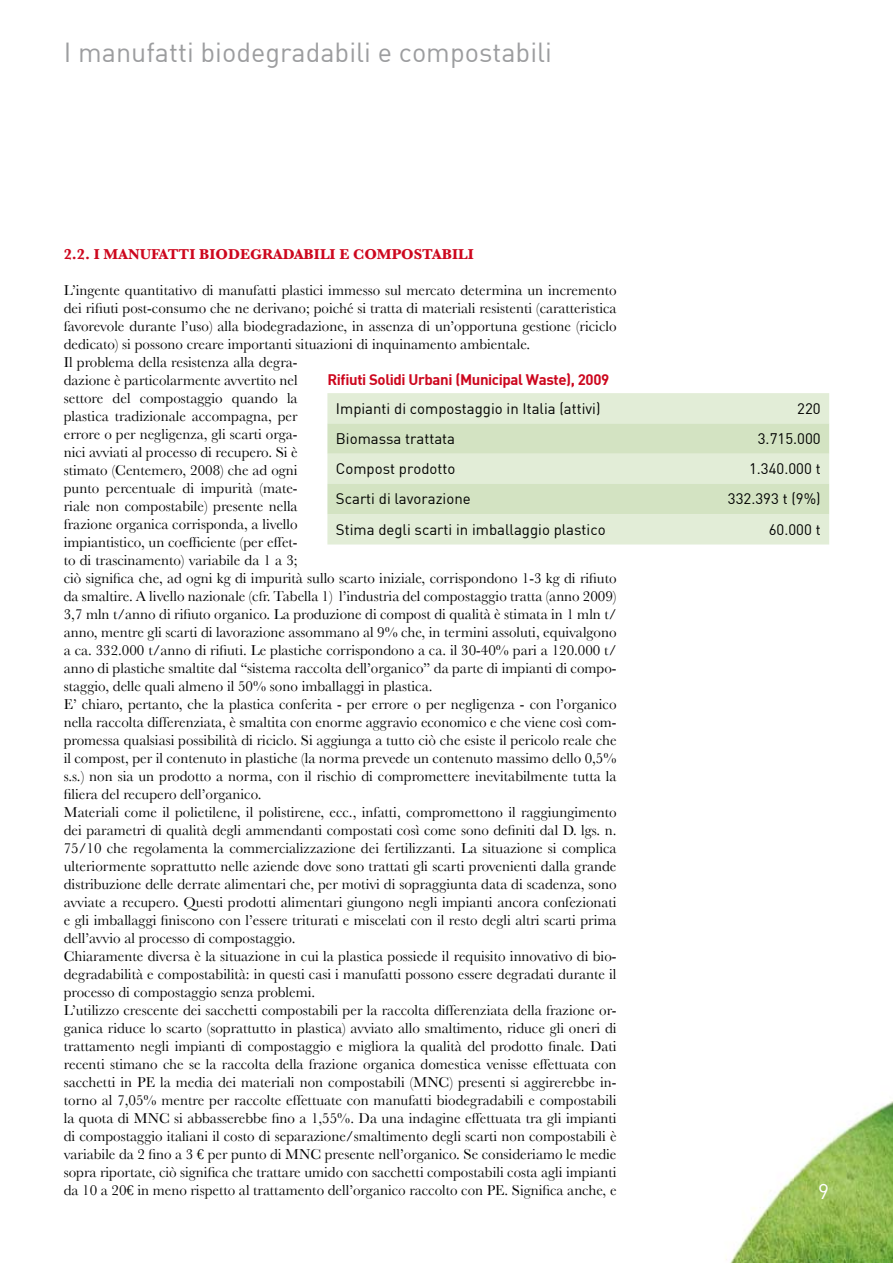
<style>
.page{position:relative;width:893px;height:1263px;background:#fff}
.page>*{position:absolute;margin:0;border:0;box-sizing:border-box;transform-origin:0 0}
.t1{font:27px "DIN";color:#9c9d9f}
.t2{font:21px "DIN";color:#fff}
.t3{font:15px/18px "Baskerville";color:#000;text-align:justify}
.t4{font:15px "DIN";color:#000}
.t5{font:700 15px "Baskerville";color:#cd071e}
.t6{font:15px "DIN Bold";letter-spacing:-.025em;color:#cd071e}
</style>
<div class="page">
<img style="left:726px;top:1101px;width:167px;height:162px">
<div style="left:327px;top:393px;width:502px;height:151px;background:#e2edd7"></div>
<svg style="left:327px;top:423px;width:502px;height:91px;background:#d8e6c9"></svg>
<h1 class="t1" style="left:64px;top:35px;width:490px">I manufatti biodegradabili e compostabili</h1>
<p class="t5" style="left:64px;top:245px;width:411px">2.2. I MANUFATTI BIODEGRADABILI E C OMPOSTABILI</p>
<p class="t3" style="left:64px;top:281px;width:554px">L’ingente quantitativo di manufatti plastici immesso sul mercato determina un incremento dei rifiuti post-consumo che ne derivano; poiché si tratta di materiali resistenti (caratteristica favorevole durante l’uso) alla biodegradazione, in assenza di un’opportuna gestione (riciclo dedicato) si possono creare importanti situazioni di inquinamento ambientale.</p>
<p class="t3" style="left:64px;top:353px;width:554px;text-align:left">Il problema della resistenza alla degra-<br>dazione è particolarmente avvertito nel<br>settore del compostaggio quando la<br>plastica tradizionale accompagna, per<br>errore o per negligenza, gli scarti orga-<br>nici avviati al processo di recupero. Si è<br>stimato (Centemero, 2008) che ad ogni<br>punto percentuale di impurità (mate-<br>riale non compostabile) presente nella<br>frazione organica corrisponda, a livello<br>impiantistico, un coefficiente (per effet-<br>to di trascinamento) variabile da 1 a 3;<br>ciò significa che, ad ogni kg di impurità sullo scarto iniziale, corrispondono 1-3 kg di rifiuto da smaltire. A livello nazionale (cfr. Tabella 1) l’industria del compostaggio tratta (anno 2009)<br>3,7 mln t/anno di rifiuto organico. La produzione di compost di qualità è stimata in 1 mln t/ anno, mentre gli scarti di lavorazione assommano al 9% che, in termini assoluti, equivalgono a ca. 332.000 t/anno di rifiuti. Le plastiche corrispondono a ca. il 30-40% pari a 120.000 t/ anno di plastiche smaltite dal “sistema raccolta dell’organico” da parte di impianti di compo&shy;staggio, delle quali almeno il 50% sono imballaggi in plastica.<br>E’ chiaro, pertanto, che la plastica conferita - per errore o per negligenza - con l’organico nella raccolta differenziata, è smaltita con enorme aggravio economico e che viene così com&shy;promessa qualsiasi possibilità di riciclo. Si aggiunga a tutto ciò che esiste il pericolo reale che il compost, per il contenuto in plastiche (la norma prevede un contenuto massimo dello 0,5% s.s.) non sia un prodotto a norma, con il rischio di compromettere inevitabilmente tutta la filiera del recupero dell’organico.<br>Materiali come il polietilene, il polistirene, ecc., infatti, compromettono il raggiungimento dei parametri di qualità degli ammendanti compostati così come sono definiti dal D. lgs. n.<br>75/10 che regolamenta la commercializzazione dei fertilizzanti. La situazione si complica ulteriormente soprattutto nelle aziende dove sono trattati gli scarti provenienti dalla grande distribuzione delle derrate alimentari che, per motivi di sopraggiunta data di scadenza, sono avviate a recupero. Questi prodotti alimentari giungono negli impianti ancora confezionati e gli imballaggi finiscono con l’essere triturati e miscelati con il resto degli altri scarti prima dell’avvio al processo di compostaggio.<br>Chiaramente diversa è la situazione in cui la plastica possiede il requisito innovativo di bio&shy;degradabilità e compostabilità: in questi casi i manufatti possono essere degradati durante il processo di compostaggio senza problemi.<br>L’utilizzo crescente dei sacchetti compostabili per la raccolta differenziata della frazione or&shy;ganica riduce lo scarto (soprattutto in plastica) avviato allo smaltimento, riduce gli oneri di trattamento negli impianti di compostaggio e migliora la qualità del prodotto finale. Dati recenti stimano che se la raccolta della frazione organica domestica venisse effettuata con sacchetti in PE la media dei materiali non compostabili (MNC) presenti si aggirerebbe in&shy;torno al 7,05% mentre per raccolte effettuate con manufatti biodegradabili e compostabili la quota di MNC si abbasserebbe fino a 1,55%. Da una indagine effettuata tra gli impianti di compostaggio italiani il costo di separazione/smaltimento degli scarti non compostabili è variabile da 2 fino a 3 € per punto di MNC presente nell’organico. Se consideriamo le medie sopra riportate, ciò significa che trattare umido con sacchetti compostabili costa agli impianti da 10 a 20€ in meno rispetto al trattamento dell’organico raccolto con PE. Significa anche, e</p>
<p class="t6" style="left:327px;top:370px;width:283px">Rifiuti Solidi Urbani (Municipal Waste), 2009</p>
<p class="t4" style="left:336px;top:399px;width:266px">Impianti di compostaggio in Italia (attivi)</p>
<p class="t4" style="left:797px;top:399px;width:25px">220</p>
<p class="t4" style="left:336px;top:429px;width:121px">Biomassa trattata</p>
<p class="t4" style="left:758px;top:429px;width:64px">3.715.000</p>
<p class="t4" style="left:336px;top:459px;width:121px">Compost prodotto</p>
<p class="t4" style="left:749px;top:459px;width:73px">1.340.000 t</p>
<p class="t4" style="left:336px;top:490px;width:136px">Scarti di lavorazione</p>
<p class="t4" style="left:728px;top:490px;width:94px">332.393 t (9%)</p>
<p class="t4" style="left:336px;top:520px;width:271px">Stima degli scarti in imballaggio plastico</p>
<p class="t4" style="left:769px;top:520px;width:53px">60.000 t</p>
<h2 class="t2" style="left:818px;top:1178px;width:12px">9</h2>
</div>
